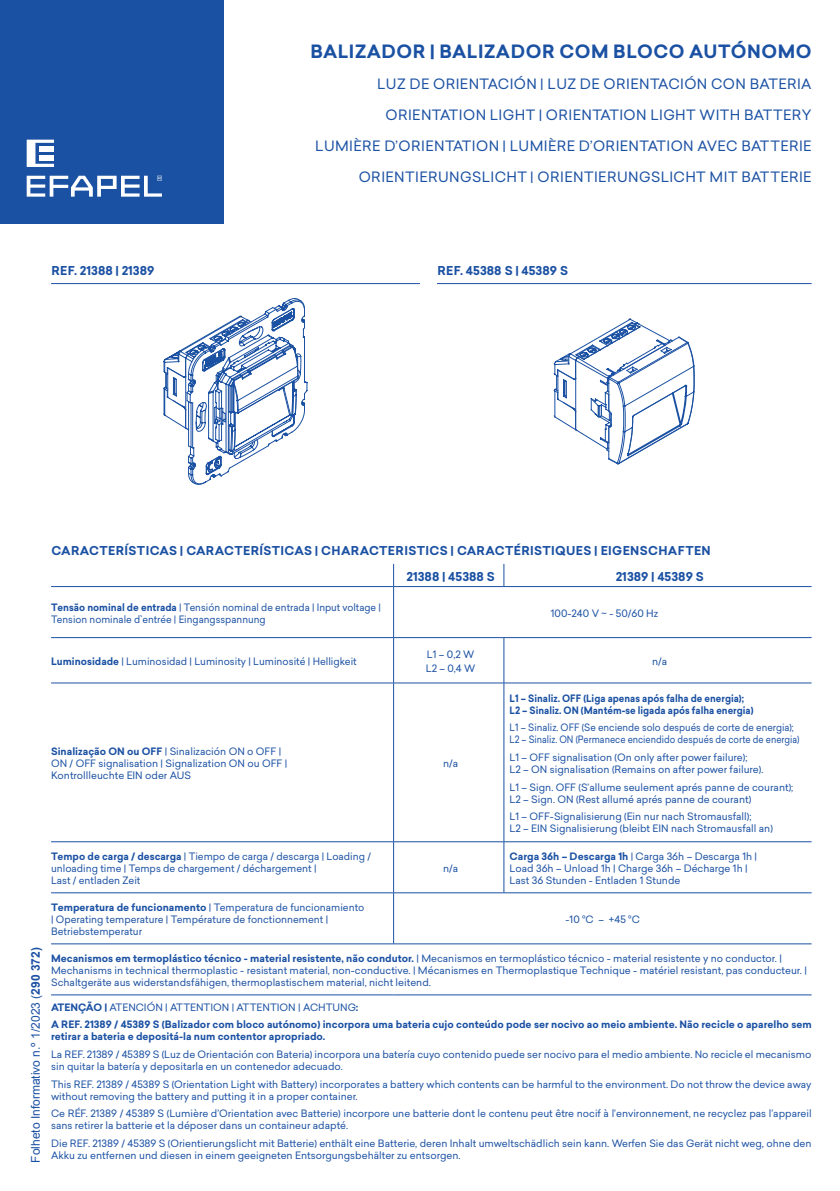
<style>
.page{position:relative;width:840px;height:1191px;background:#fff}
.page>*{position:absolute;margin:0;border:0;box-sizing:border-box;transform-origin:0 0}
.t1{font:700 18px "Sailec";letter-spacing:.03em;color:#1b51a3}
.t2{font:14px "Sailec";letter-spacing:.03em;color:#1b51a3}
.t3{font:700 12px/25.4px "Sailec";letter-spacing:.03em;color:#1b51a3}
.t4{font:700 12px "Sailec";color:#1b51a3}
.t5{font:12px "Arial";color:#1b51a3}
.t6{font:10px/12px "Sailec";color:#1b51a3}
.t7{font:700 10px/17.6px "Sailec";color:#1b51a3}
.t8{font:10px/12px "Sailec";color:#1b51a3;scale:.93 1}
.t9{font:10px/12px "Sailec";color:#1b51a3;scale:.95 1}
.t10{font:700 10px/12px "Sailec";color:#1b51a3;scale:.93 1}
.s1{font-weight:700}
.s2{font-weight:400}
</style>
<div class="page">
<hr style="left:51px;top:283px;width:369px;height:1px;background:#1b51a3">
<hr style="left:437px;top:283px;width:374px;height:1px;background:#1b51a3">
<svg style="left:164px;top:298px;width:143px;height:187px"></svg>
<svg style="left:553px;top:319px;width:141px;height:145px"></svg>
<hr style="left:51px;top:586px;width:342px;height:1px;background:#1b51a3">
<svg style="left:393px;top:564px;width:1px;height:22px"></svg>
<hr style="left:393px;top:587px;width:1px;height:50px;background:#1b51a3">
<svg style="left:503px;top:564px;width:1px;height:22px"></svg>
<hr style="left:393px;top:586px;width:110px;height:1px;background:#1b51a3">
<hr style="left:503px;top:586px;width:308px;height:1px;background:#1b51a3">
<hr style="left:51px;top:637px;width:342px;height:1px;background:#1b51a3">
<hr style="left:393px;top:638px;width:1px;height:44px;background:#1b51a3">
<hr style="left:393px;top:637px;width:110px;height:1px;background:#1b51a3">
<hr style="left:503px;top:637px;width:308px;height:1px;background:#1b51a3">
<hr style="left:503px;top:638px;width:1px;height:44px;background:#1b51a3">
<hr style="left:51px;top:682px;width:342px;height:1px;background:#1b51a3">
<hr style="left:393px;top:683px;width:1px;height:158px;background:#1b51a3">
<hr style="left:393px;top:682px;width:110px;height:1px;background:#1b51a3">
<hr style="left:503px;top:682px;width:308px;height:1px;background:#1b51a3">
<hr style="left:503px;top:683px;width:1px;height:158px;background:#1b51a3">
<hr style="left:51px;top:841px;width:342px;height:1px;background:#1b51a3">
<hr style="left:393px;top:842px;width:1px;height:50px;background:#1b51a3">
<hr style="left:393px;top:841px;width:110px;height:1px;background:#1b51a3">
<hr style="left:503px;top:841px;width:308px;height:1px;background:#1b51a3">
<hr style="left:503px;top:842px;width:1px;height:50px;background:#1b51a3">
<hr style="left:51px;top:892px;width:342px;height:1px;background:#1b51a3">
<hr style="left:393px;top:893px;width:1px;height:50px;background:#1b51a3">
<hr style="left:393px;top:892px;width:110px;height:1px;background:#1b51a3">
<hr style="left:503px;top:892px;width:308px;height:1px;background:#1b51a3">
<hr style="left:51px;top:943px;width:342px;height:1px;background:#1b51a3">
<hr style="left:393px;top:943px;width:110px;height:1px;background:#1b51a3">
<hr style="left:503px;top:943px;width:308px;height:1px;background:#1b51a3">
<hr style="left:51px;top:994px;width:342px;height:1px;background:#1b51a3">
<hr style="left:393px;top:994px;width:110px;height:1px;background:#1b51a3">
<hr style="left:503px;top:994px;width:308px;height:1px;background:#1b51a3">
<div style="left:0;top:0;width:223px;height:223px;background:#1b51a3"></div>
<svg style="left:27px;top:140px;width:27px;height:27px"></svg>
<svg style="left:27px;top:176px;width:135px;height:21px"></svg>
<h1 class="t1" style="left:310px;top:39px;width:502px">BALIZADOR | BALIZADOR COM BLOCO AUTÓNOMO</h1>
<h2 class="t2" style="left:377px;top:74px;width:435px">LUZ DE ORIENTACIÓN | LUZ DE ORIENTACIÓN CON BATERIA</h2>
<h2 class="t2" style="left:385px;top:105px;width:427px">ORIENTATION LIGHT | ORIENTATION LIGHT WITH BATTERY</h2>
<h2 class="t2" style="left:315px;top:136px;width:497px">LUMIÈRE D’ORIENTATION | LUMIÈRE D’ORIENTATION AVEC BATTERIE</h2>
<h2 class="t2" style="left:358px;top:167px;width:454px">ORIENTIERUNGSLICHT | ORIENTIERUNGSLICHT MIT BATTERIE</h2>
<p class="t4" style="left:51px;top:262px;width:104px">REF. 21388 | 21389</p>
<p class="t4" style="left:437px;top:262px;width:132px">REF. 45388 S | 45389 S</p>
<p class="t5" style="left:28px;top:1162px;width:217px;rotate:-90deg">Folheto Informativo n.º 1/2023 (<span class="s1">290 372)</span></p>
<p class="t3" style="left:406px;top:538px;width:305px;text-indent:-355px">CARACTERÍSTICAS | CARACTERÍSTICAS | CHARACTERISTICS | CARACTÉRISTIQUES | EIGENSCHAFTEN<br>21388 | 45388 S</p>
<p class="t4" style="left:615px;top:568px;width:89px">21389 | 45389 S</p>
<p class="t9" style="left:51px;top:601px;width:348px"><span class="s1">Tensão nominal de entrada</span> | Tensión nominal de entrada | Input voltage |<br>Tension nominale d`entrée | Eingangsspannung</p>
<p class="t6" style="left:550px;top:607px;width:109px">100-240 V ~ - 50/60 Hz</p>
<p class="t6" style="left:51px;top:655px;width:307px"><span class="s1">Luminosidade</span> | Luminosidad | Luminosity | Luminosité | Helligkeit</p>
<p class="t6" style="left:425px;top:647px;width:51px;line-height:14px">L1 – 0,2 W<br>L2 – 0,4 W</p>
<p class="t6" style="left:651px;top:655px;width:17px">n/a</p>
<p class="t6" style="left:51px;top:745px;width:237px"><span class="s1">Sinalização ON ou OFF</span> | Sinalización ON o OFF |<br>ON / OFF signalisation | Signalization ON ou OFF |<br>Kontrollleuchte EIN oder AUS</p>
<p class="t6" style="left:51px;top:850px;width:321px"><span class="s1">Tempo de carga / descarga</span> | Tiempo de carga / descarga | Loading / unloading time | Temps de chargement / déchargement |<br>Last / entladen Zeit</p>
<p class="t6" style="left:443px;top:757px;width:17px">n/a</p>
<p class="t6" style="left:443px;top:862px;width:17px">n/a</p>
<p class="t10" style="left:509px;top:692px;width:263px">L1 – Sinaliz. OFF (Liga apenas após falha de energia);<br>L2 – Sinaliz. ON (Mantém-se ligada após falha energia)</p>
<p class="t8" style="left:509px;top:721px;width:313px">L1 – Sinaliz. OFF (Se enciende solo después de corte de energia);<br>L2 – Sinaliz. ON (Permanece enciendido después de corte de energia)</p>
<p class="t6" style="left:509px;top:751px;width:255px">L1 – OFF signalisation (On only after power failure);<br>L2 – ON signalisation (Remains on after power failure).</p>
<p class="t6" style="left:509px;top:781px;width:285px">L1 – Sign. OFF (S’allume seulement aprés panne de courant);<br>L2 – Sign. ON (Rest allumé aprés panne de courant)</p>
<p class="t6" style="left:509px;top:810px;width:265px">L1 – OFF-Signalisierung (Ein nur nach Stromausfall);<br>L2 – EIN Signalisierung (bleibt EIN nach Stromausfall an)</p>
<p class="t6" style="left:509px;top:850px;width:249px"><span class="s1">Carga 36h – Descarga 1h</span> | Carga 36h – Descarga 1h |<br>Load 36h – Unload 1h | Charge 36h – Décharge 1h |<br>Last 36 Stunden - Entladen 1 Stunde</p>
<p class="t6" style="left:51px;top:901px;width:314px"><span class="s1">Temperatura de funcionamento</span> | Temperatura de funcionamiento | Operating temperature | Température de fonctionnement |<br>Betriebstemperatur</p>
<p class="t6" style="left:565px;top:913px;width:76px">-10 °C – +45 °C</p>
<p class="t6" style="left:51px;top:952px;width:756px"><span class="s1">Mecanismos em termoplástico técnico - material resistente, não condutor.</span> | Mecanismos en termoplástico técnico - material resistente y no conductor. |<br>Mechanisms in technical thermoplastic - resistant material, non-conductive. | Mécanismes en Thermoplastique Technique - matériel resistant, pas conducteur. |<br>Schaltgeräte aus widerstandsfähigen, thermoplastischem material, nicht leitend.</p>
<p class="t7" style="left:51px;top:998px;width:761px">ATENÇÃO | <span class="s2">ATENCIÓN | ATTENTION | ATTENTION | ACHTUNG</span>:<br>A REF. 21389 / 45389 S (Balizador com bloco autónomo) incorpora uma bateria cujo conteúdo pode ser nocivo ao meio ambiente. Não recicle o aparelho sem</p>
<p class="t7" style="left:51px;top:1028px;width:276px">retirar a bateria e depositá-la num contentor apropriado.</p>
<p class="t6" style="left:51px;top:1048px;width:761px">La REF. 21389 / 45389 S (Luz de Orientación con Bateria) incorpora una batería cuyo contenido puede ser nocivo para el medio ambiente. No recicle el mecanismo sin quitar la batería y depositarla en un contenedor adecuado.</p>
<p class="t6" style="left:51px;top:1077px;width:761px">This REF. 21389 / 45389 S (Orientation Light with Battery) incorporates a battery which contents can be harmful to the environment. Do not throw the device away without removing the battery and putting it in a proper container.</p>
<p class="t6" style="left:51px;top:1107px;width:761px">Ce RÉF. 21389 / 45389 S (Lumière d’Orientation avec Batterie) incorpore une batterie dont le contenu peut être nocif à l’environnement, ne recyclez pas l’appareil sans retirer la batterie et la déposer dans un containeur adapté.</p>
<p class="t6" style="left:51px;top:1137px;width:761px">Die REF. 21389 / 45389 S (Orientierungslicht mit Batterie) enthält eine Batterie, deren Inhalt umweltschädlich sein kann. Werfen Sie das Gerät nicht weg, ohne den<br>Akku zu entfernen und diesen in einem geeigneten Entsorgungsbehälter zu entsorgen.</p>
</div>
